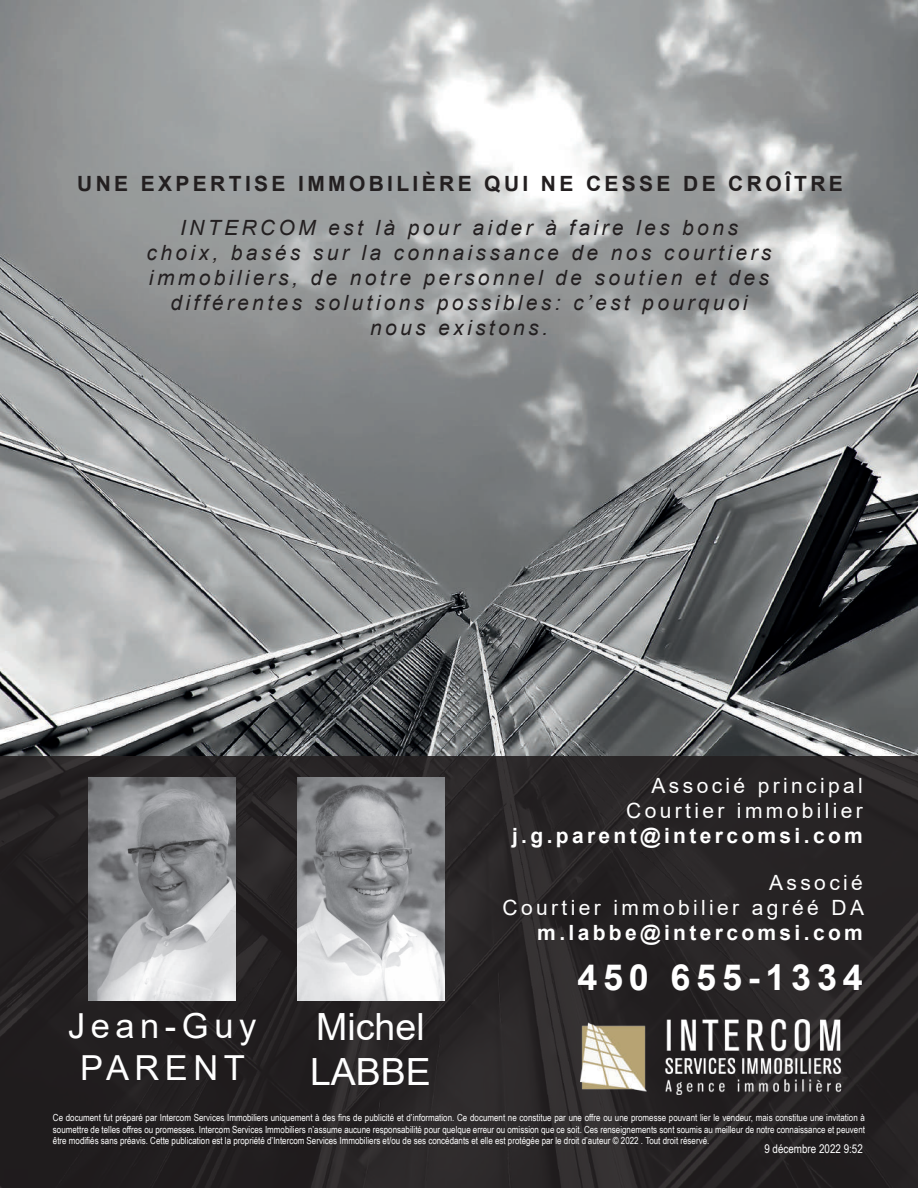
<style>
.page{position:relative;width:918px;height:1188px;background:#fff}
.page>*{position:absolute;margin:0;border:0;box-sizing:border-box;transform-origin:0 0}
.t1{font:37.5px/45px "Arial";color:#fff}
.t2{font:700 36px "Arial";letter-spacing:.16em;color:#fff}
.t3{font:34.5px/41.4px "Arial";letter-spacing:.16em;color:#fff;text-align:center}
.t4{font:italic 21px/25.2px "Arial";letter-spacing:.16em;color:#231f20;text-align:center}
.t5{font:21px/25.2px "Arial";letter-spacing:.16em;color:#fff;text-align:right}
.t6{font:700 21px "Arial";letter-spacing:.16em;color:#fff}
.t7{font:700 21px "Arial";letter-spacing:.16em;color:#231f20}
.t8{font:12px "Arial Narrow";color:#fff}
.t9{font:9.75px/11.7px "Arial Narrow";color:#fff;text-align:justify}
</style>
<div class="page">
<img style="left:0;top:0;width:918px;height:756px">
<div style="left:0;top:756px;width:918px;height:432px;background:#231f20"></div>
<img style="left:580px;top:1019px;width:266px;height:76px">
<img style="left:297px;top:778px;width:147px;height:222px">
<img style="left:89px;top:778px;width:147px;height:222px">
<h3 class="t7" style="left:77px;top:169px;width:767px">UNE EXPERTISE IMMOBILIÈRE QUI NE CESSE DE CROÎTRE</h3>
<h3 class="t4" style="left:147px;top:215px;width:626px">INTERCOM est là pour aider à faire les bons choix, basés sur la connaissance de nos courtiers immobiliers, de notre personnel de soutien et des différentes solutions possibles: c’est pourquoi nous existons.</h3>
<h3 class="t5" style="left:626px;top:773px;width:238px">Associé principal<br>Courtier immobilier</h3>
<h3 class="t6" style="left:512px;top:821px;width:352px">j.g.parent@intercomsi.com</h3>
<h3 class="t3" style="left:68px;top:1005px;width:190px">Jean-Guy<br>PARENT</h3>
<h1 class="t1" style="left:310px;top:1004px;width:122px">Michel<br>LABBE</h1>
<h3 class="t5" style="left:503px;top:870px;width:363px">Associé<br>Courtier immobilier agréé DA</h3>
<h3 class="t6" style="left:537px;top:918px;width:327px">m.labbe@intercomsi.com</h3>
<h2 class="t2" style="left:577px;top:952px;width:287px">450 655-1334</h2>
<p class="t9" style="left:53px;top:1111px;width:814px">Ce document fut préparé par Intercom Services Immobiliers uniquement à des fins de publicité et d’information. Ce document ne constitue par une offre ou une promesse pouvant lier le vendeur, mais constitue une invitation à soumettre de telles offres ou promesses. Intercom Services Immobiliers n’assume aucune responsabilité pour quelque erreur ou omission que ce soit. Ces renseignements sont soumis au meilleur de notre connaissance et peuvent être modifiés sans préavis. Cette publication est la propriété d’Intercom Services Immobiliers et/ou de ses concédants et elle est protégée par le droit d’auteur © 2022 . Tout droit réservé.</p>
<p class="t8" style="left:764px;top:1140px;width:100px">9 décembre 2022 9:52</p>
</div>
